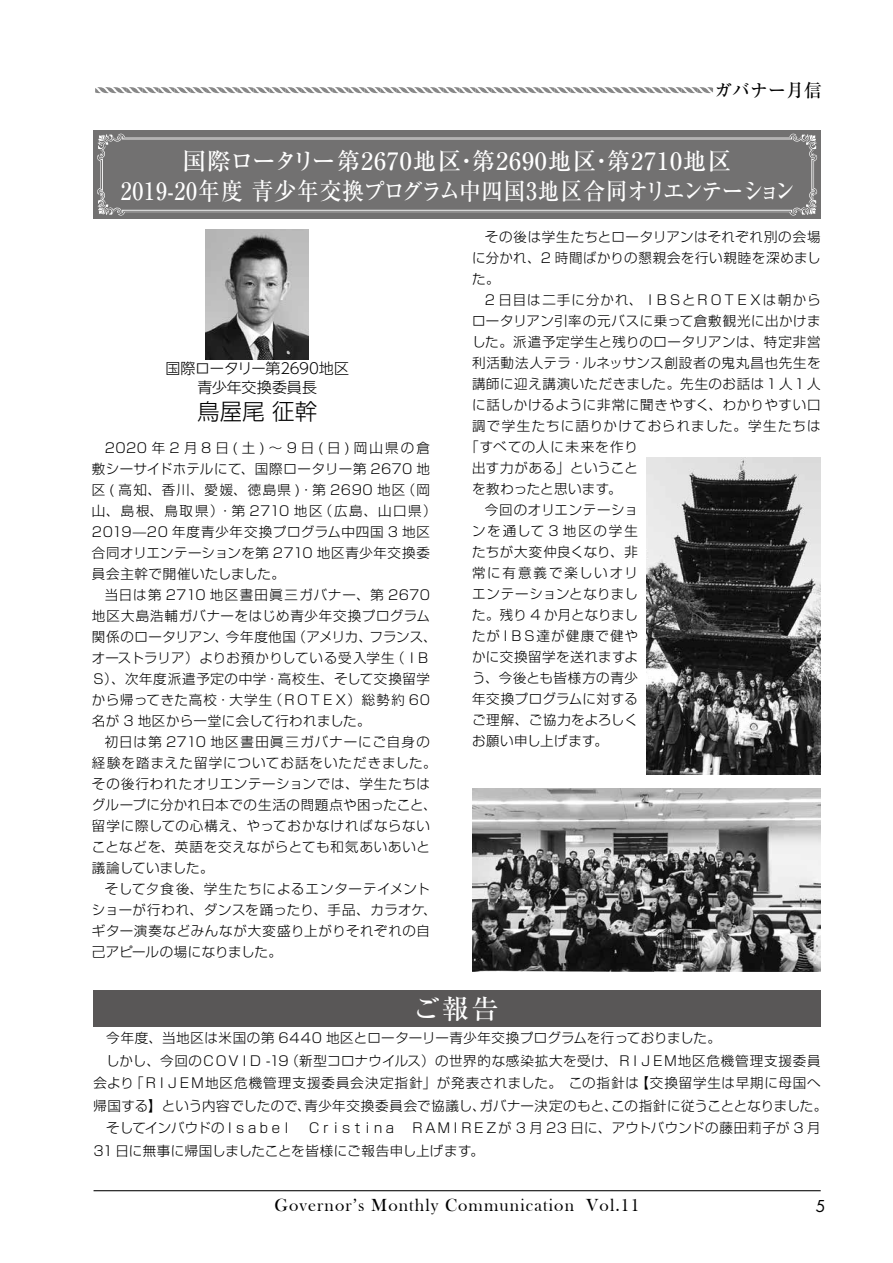
<style>
.page{position:relative;width:893px;height:1263px;background:#fff}
.page>*{position:absolute;margin:0;border:0;box-sizing:border-box;transform-origin:0 0}
.t1{font:500 27px "Ryumin Pr 5";color:#fff}
.t2{font:500 24px/30px "Ryumin Pr 5";letter-spacing:.04em;color:#fff;text-align:center}
.t3{font:300 22.5px "UD Shin Go NT Pro";color:#000}
.t4{font:18px "Bask Old Face";letter-spacing:.06em;color:#000}
.t5{font:500 18px "Ryumin Pr 5";color:#000}
.t6{font:18px "Futura PT";color:#000}
.t7{font:300 15px/18.8px "UD Shin Go NT Pro";letter-spacing:-.015em;color:#000;text-align:center}
.t8{font:300 13.5px/21px "Shin Go Pr 6 N";letter-spacing:.04em;color:#000}
.t9{font:300 13.5px/21px "Shin Go Pr 6 N";letter-spacing:.06em;color:#000}
.t10{font:300 13.5px "Shin Go Pr 6 N";letter-spacing:.02em;color:#000}
.t11{font:300 13.5px "Shin Go Pr 6 N";letter-spacing:-.065em;color:#000}
.t12{font:300 13.5px "Shin Go Pr 6 N";letter-spacing:.065em;color:#000}
.t13{font:300 13.5px "Shin Go Pr 6 N";letter-spacing:.085em;color:#000}
.t14{font:300 13.5px "Shin Go Pr 6 N";letter-spacing:-.01em;color:#000}
.t15{font:300 13.5px "Shin Go Pr 6 N";letter-spacing:.08em;color:#000}
.t16{font:300 13.5px "Shin Go Pr 6 N";letter-spacing:.13em;color:#000}
.t17{font:300 13.5px "Shin Go Pr 6 N";letter-spacing:.135em;color:#000}
</style>
<div class="page">
<hr style="left:94px;top:1190px;width:727px;height:1px;background:#000">
<svg style="left:95px;top:87px;width:618px;height:6px"></svg>
<div style="left:94px;top:130px;width:727px;height:89px;background:#727171"></div>
<svg style="left:97px;top:134px;width:720px;height:82px"></svg>
<div style="left:94px;top:990px;width:727px;height:37px;background:#595757"></div>
<img style="left:206px;top:230px;width:103px;height:129px">
<img style="left:646px;top:457px;width:175px;height:318px">
<img style="left:473px;top:788px;width:348px;height:184px">
<h3 class="t5" style="left:714px;top:76px;width:109px">ガバナー月信</h3>
<h2 class="t2" style="left:121px;top:144px;width:677px">国際ロータリー第2670地区・第2690地区・第2710地区<br>2019-20年度 青少年交換プログラム中四国3地区合同オリエンテーション</h2>
<p class="t7" style="left:165px;top:358px;width:185px">国際ロータリー第2690地区青少年交換委員長</p>
<h3 class="t3" style="left:197px;top:393px;width:121px">鳥屋尾 征幹</h3>
<p class="t8" style="left:92px;top:436px;width:346px;text-indent:13px">2020年2月8日(土)～9日(日)岡山県の倉敷シーサイドホテルにて、国際ロータリー第 2670 地区 ( 高知、香川、愛媛、徳島県 )・第 2690 地区（岡山、島根、鳥取県）・第 2710 地区（広島、山口県）<br>2019—20 年度青少年交換プログラム中四国 3 地区合同オリエンテーションを第 2710 地区青少年交換委員会主幹で開催いたしました。</p>
<p class="t8" style="left:92px;top:583px;width:346px;text-indent:13px">当日は第 2710 地区晝田眞三ガバナー、第 2670地区大島浩輔ガバナーをはじめ青少年交換プログラム関係のロータリアン、今年度他国（アメリカ、フランス、オーストラリア）よりお預かりしている受入学生（ＩＢ<br>Ｓ）、次年度派遣予定の中学・高校生、そして交換留学から帰ってきた高校・大学生（ＲＯＴＥＸ）総勢約 60名が 3 地区から一堂に会して行われました。</p>
<p class="t9" style="left:92px;top:730px;width:346px;text-indent:13px">初日は第 2710 地区晝田眞三ガバナーにご自身の経験を踏まえた留学についてお話をいただきました。その後行われたオリエンテーションでは、学生たちはグループに分かれ日本での生活の問題点や困ったこと、留学に際しての心構え、やっておかなければならないことなどを、英語を交えながらとても和気あいあいと議論していました。</p>
<p class="t8" style="left:92px;top:877px;width:346px;text-indent:13px">そして夕食後、学生たちによるエンターテイメントショーが行われ、ダンスを踊ったり、手品、カラオケ、ギター演奏などみんなが大変盛り上がりそれぞれの自己アピールの場になりました。</p>
<p class="t8" style="left:472px;top:225px;width:350px;text-align:justify;text-indent:13px">その後は学生たちとロータリアンはそれぞれ別の会場に分かれ、2 時間ばかりの懇親会を行い親睦を深めました。</p>
<p class="t8" style="left:485px;top:288px;width:337px">2 日目は二手に分かれ、ＩＢＳとＲＯＴＥＸは朝から</p>
<p class="t8" style="left:472px;top:309px;width:350px">ロータリアン引率の元バスに乗って倉敷観光に出かけま</p>
<p class="t8" style="left:472px;top:330px;width:350px">した。派遣予定学生と残りのロータリアンは、特定非営</p>
<p class="t8" style="left:472px;top:351px;width:350px">利活動法人テラ・ルネッサンス創設者の鬼丸昌也先生を</p>
<p class="t8" style="left:472px;top:372px;width:350px">講師に迎え講演いただきました。先生のお話は1 人1 人</p>
<p class="t8" style="left:472px;top:393px;width:350px">に話しかけるように非常に聞きやすく、わかりやすい口</p>
<p class="t13" style="left:472px;top:415px;width:350px">調で学生たちに語りかけておられました。学生たちは</p>
<p class="t13" style="left:465px;top:436px;width:174px">「すべての人に未来を作り</p>
<p class="t8" style="left:472px;top:456px;width:167px">出す力がある」ということ</p>
<p class="t10" style="left:472px;top:478px;width:151px">を教わったと思います。</p>
<p class="t8" style="left:485px;top:498px;width:155px">今回のオリエンテーショ</p>
<p class="t16" style="left:472px;top:520px;width:167px">ンを通して 3 地区の学生</p>
<p class="t8" style="left:472px;top:540px;width:167px">たちが大変仲良くなり、非</p>
<p class="t17" style="left:472px;top:562px;width:167px">常に有意義で楽しいオリ</p>
<p class="t8" style="left:472px;top:582px;width:167px">エンテーションとなりまし</p>
<p class="t14" style="left:472px;top:604px;width:167px">た。残り 4 か月となりまし</p>
<p class="t15" style="left:472px;top:625px;width:167px">たがＩＢＳ達が健康で健や</p>
<p class="t8" style="left:472px;top:645px;width:167px">かに交換留学を送れますよ</p>
<p class="t8" style="left:472px;top:666px;width:167px">う、今後とも皆様方の青少</p>
<p class="t8" style="left:472px;top:687px;width:167px">年交換プログラムに対する</p>
<p class="t8" style="left:472px;top:708px;width:167px">ご理解、ご協力をよろしく</p>
<p class="t8" style="left:472px;top:729px;width:138px">お願い申し上げます。</p>
<h1 class="t1" style="left:413px;top:987px;width:87px">ご報告</h1>
<p class="t8" style="left:106px;top:1026px;width:616px">今年度、当地区は米国の第 6440 地区とローターリー青少年交換プログラムを行っておりました。</p>
<p class="t8" style="left:106px;top:1049px;width:716px">しかし、今回のＣＯＶＩＤ -19（新型コロナウイルス）の世界的な感染拡大を受け、ＲＩＪＥＭ地区危機管理支援委員</p>
<p class="t12" style="left:94px;top:1072px;width:729px">会より「ＲＩＪＥＭ地区危機管理支援委員会決定指針」が発表されました。 この指針は【交換留学生は早期に母国へ</p>
<p class="t10" style="left:94px;top:1094px;width:735px">帰国する】という内容でしたので、青少年交換委員会で協議し、ガバナー決定のもと、この指針に従うこととなりました。</p>
<p class="t11" style="left:106px;top:1117px;width:716px">そしてインバウドのＩｓａｂｅｌ　Ｃｒｉｓｔｉｎａ　ＲＡＭＩＲＥＺが 3 月 23 日に、アウトバウンドの藤田莉子が 3 月</p>
<p class="t8" style="left:94px;top:1139px;width:392px">31日に無事に帰国しましたことを皆様にご報告申し上げます。</p>
<h3 class="t4" style="left:275px;top:1195px;width:367px">Governor’s Monthly Communication Vol.11</h3>
<h3 class="t6" style="left:816px;top:1196px;width:12px">5</h3>
</div>
